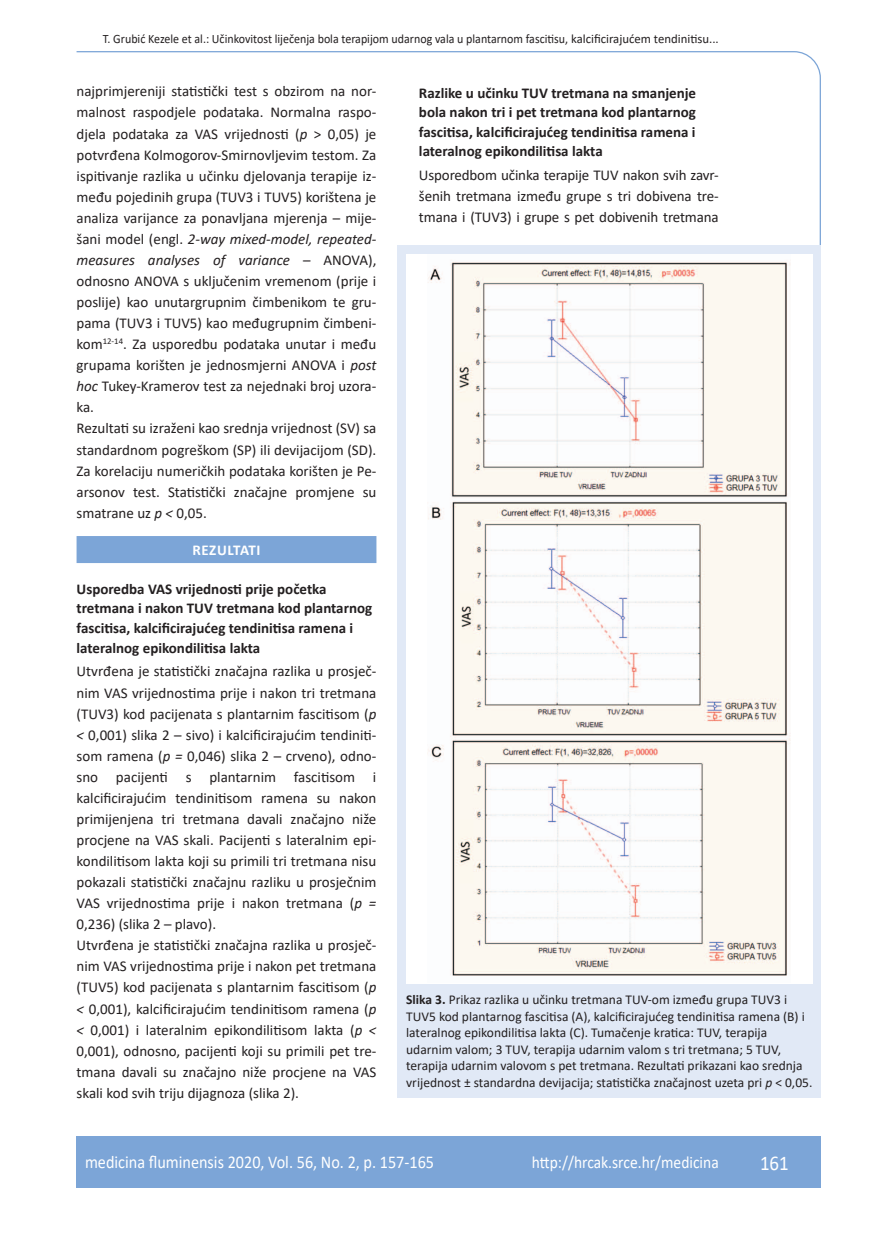
<style>
.page{position:relative;width:872px;height:1234px;background:#fff}
.page>*{position:absolute;margin:0;border:0;box-sizing:border-box;transform-origin:0 0}
.t1{font:21px "Calibri";color:#fff;scale:.9 1}
.t2{font:18px "Calibri";color:#fff;scale:.9 1}
.t3{font:17.25px "Calibri";color:#fff;scale:.9 1}
.osnovni_tekst{font:15px/21px "Calibri";color:#231f20;text-align:justify}
.podnaslov{font:700 15px/19.5px "Calibri";color:#231f20}
.naslov_ruler{font:700 15px "Calibri";letter-spacing:.035em;color:#fff}
.potpis_slika{font:13.5px/16.5px "Calibri";color:#231f20}
.glava{font:12.75px "Calibri";color:#231f20;scale:.94 1}
.s1{font-style:italic}
.s2{font-weight:700}
</style>
<div class="page">
<svg style="left:76px;top:51px;width:745px;height:195px"></svg>
<div style="left:77px;top:1135px;width:744px;height:51px;background:#7ca5d7"></div>
<div style="left:77px;top:536px;width:299px;height:27px;background:#7ca5d7"></div>
<div style="left:398px;top:245px;width:423px;height:852px;background:#e1e9f6"></div>
<div style="left:406px;top:254px;width:406px;height:729px;background:#fff"></div>
<img style="left:428px;top:262px;width:362px;height:714px">
<p class="glava" style="left:103px;top:29px;width:656px">T. Grubić Kezele et al.: Učinkovitost liječenja bola terapijom udarnog vala u plantarnom fascitisu, kalcificirajućem tendinitisu...</p>
<p class="osnovni_tekst" style="left:77px;top:80px;width:301px">najprimjereniji statistički test s obzirom na nor&shy;malnost raspodjele podataka. Normalna raspo&shy;djela podataka za VAS vrijednosti (<span class="s1">p</span> &gt; 0,05) je potvrđena Kolmogorov-Smirnovljevim testom. Za ispitivanje razlika u učinku djelovanja terapije iz&shy;među pojedinih grupa (TUV3 i TUV5) korištena je analiza varijance za ponavljana mjerenja – mije&shy;šani model (engl. <span class="s1">2-way mixed-model, repeated&shy;measures analyses of variance</span> – ANOVA), odnosno ANOVA s uključenim vremenom (prije i poslije) kao unutargrupnim čimbenikom te gru&shy;pama (TUV3 i TUV5) kao međugrupnim čimbeni&shy;kom<sup>12-14</sup>. Za usporedbu podataka unutar i među grupama korišten je jednosmjerni ANOVA i <span class="s1">post hoc</span> Tukey-Kramerov test za nejednaki broj uzora&shy;ka.</p>
<p class="osnovni_tekst" style="left:77px;top:417px;width:301px">Rezultati su izraženi kao srednja vrijednost (SV) sa standardnom pogreškom (SP) ili devijacijom (SD).<br>Za korelaciju numeričkih podataka korišten je Pe&shy;arsonov test. Statistički značajne promjene su smatrane uz <span class="s1">p &lt;</span> 0,05.</p>
<p class="naslov_ruler" style="left:192px;top:539px;width:70px">REZULTATI</p>
<p class="podnaslov" style="left:77px;top:579px;width:297px">Usporedba VAS vrijednosti prije početka tretmana i nakon TUV tretmana kod plantarnog fascitisa, kalcificirajućeg tendinitisa ramena i lateralnog epikondilitisa lakta</p>
<p class="osnovni_tekst" style="left:77px;top:660px;width:301px">Utvrđena je statistički značajna razlika u prosječ&shy;nim VAS vrijednostima prije i nakon tri tretmana (TUV3) kod pacijenata s plantarnim fascitisom (<span class="s1">p &lt;</span> 0,001) slika 2 – sivo) i kalcificirajućim tendiniti&shy;som ramena (<span class="s1">p =</span> 0,046) slika 2 – crveno), odno&shy;sno pacijenti s plantarnim fascitisom i kalcificirajućim tendinitisom ramena su nakon primijenjena tri tretmana davali značajno niže procjene na VAS skali. Pacijenti s lateralnim epi&shy;kondilitisom lakta koji su primili tri tretmana nisu pokazali statistički značajnu razliku u prosječnim VAS vrijednostima prije i nakon tretmana (<span class="s1">p = </span>0,236) (slika 2 – plavo).</p>
<p class="osnovni_tekst" style="left:77px;top:934px;width:301px">Utvrđena je statistički značajna razlika u prosječ&shy;nim VAS vrijednostima prije i nakon pet tretmana (TUV5) kod pacijenata s plantarnim fascitisom (<span class="s1">p &lt;</span> 0,001), kalcificirajućim tendinitisom ramena (<span class="s1">p &lt;</span> 0,001) i lateralnim epikondilitisom lakta (<span class="s1">p &lt; </span>0,001), odnosno, pacijenti koji su primili pet tre&shy;tmana davali su značajno niže procjene na VAS skali kod svih triju dijagnoza (slika 2).</p>
<p class="podnaslov" style="left:419px;top:83px;width:279px;text-align:justify">Razlike u učinku TUV tretmana na smanjenje bola nakon tri i pet tretmana kod plantarnog fascitisa, kalcificirajućeg tendinitisa ramena i lateralnog epikondilitisa lakta</p>
<p class="osnovni_tekst" style="left:419px;top:164px;width:301px">Usporedbom učinka terapije TUV nakon svih zavr&shy;šenih tretmana između grupe s tri dobivena tre&shy;tmana i (TUV3) i grupe s pet dobivenih tretmana</p>
<p class="potpis_slika" style="left:406px;top:991px;width:408px"><span class="s2">Slika 3.</span> Prikaz razlika u učinku tretmana TUV-om između grupa TUV3 i TUV5 kod plantarnog fascitisa (A), kalcificirajućeg tendinitisa ramena (B) i lateralnog epikondilitisa lakta (C). Tumačenje kratica: TUV, terapija udarnim valom; 3 TUV, terapija udarnim valom s tri tretmana; 5 TUV, terapija udarnim valovom s pet tretmana. Rezultati prikazani kao srednja vrijednost ± standardna devijacija; statistička značajnost uzeta pri <span class="s1">p</span> ˂ 0,05.</p>
<p class="t2" style="left:85px;top:1149px;width:389px">medicina fluminensis 2020, Vol. 56, No. 2, p. 157-165</p>
<p class="t3" style="left:532px;top:1150px;width:209px">http://hrcak.srce.hr/medicina</p>
<p class="t1" style="left:760px;top:1147px;width:33px">161</p>
</div>
